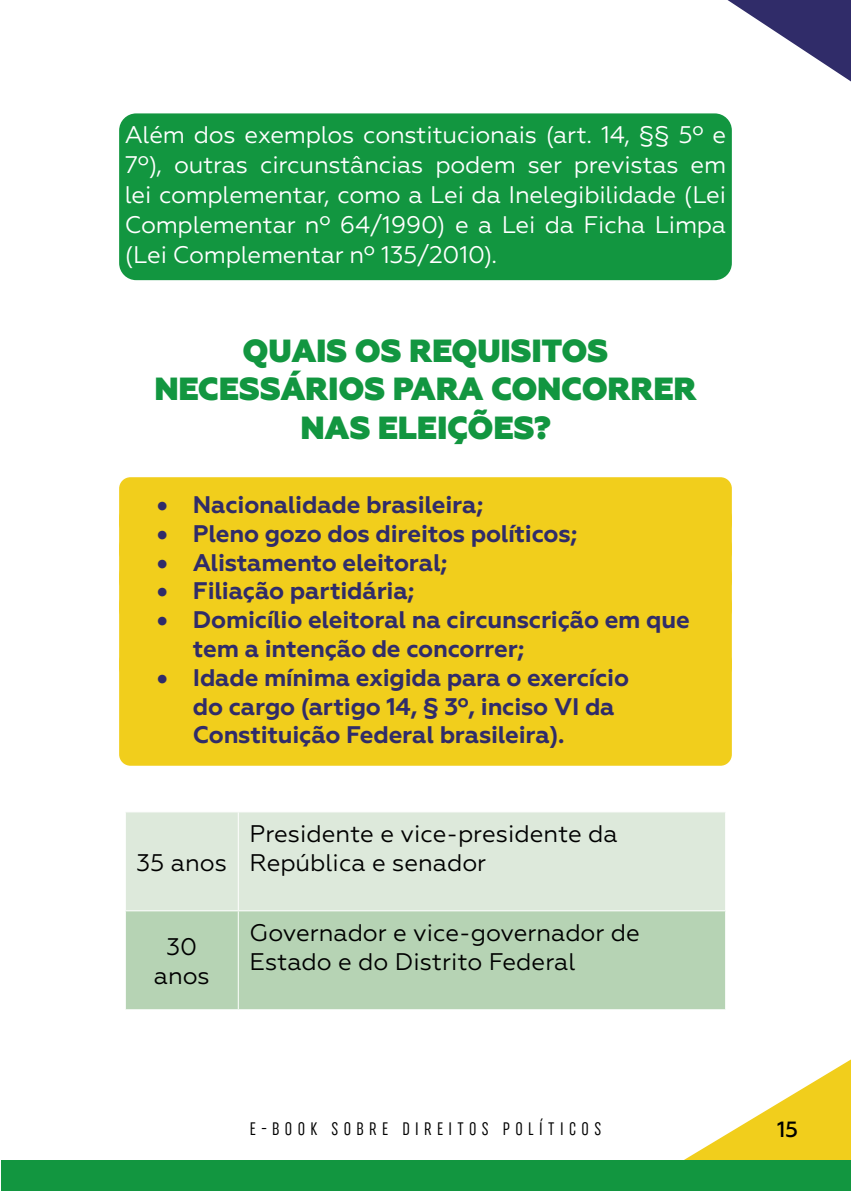
<style>
.page{position:relative;width:851px;height:1191px;background:#fff}
.page>*{position:absolute;margin:0;border:0;box-sizing:border-box;transform-origin:0 0}
.SUBTITULO{font:800 32px/38.4px "Geometria";letter-spacing:-.01em;color:#129640;text-align:center}
.t1{font:700 24px/28.8px "Geometria";letter-spacing:-.01em;color:#302c69}
.BOX_2{font:24px/30px "Geometria";letter-spacing:-.01em;color:#fff;text-align:justify}
.TEXTO_TABELA{font:24px/28.8px "Geometria";color:#000}
.t2{font:500 22px "Geometria";color:#000}
.t3{font:18px "Uniform Extra Condensed 4";letter-spacing:.3em;color:#000}
</style>
<div class="page">
<svg style="left:685px;top:1060px;width:165px;height:99px"></svg>
<svg style="left:727px;top:0;width:123px;height:81px"></svg>
<div style="left:2px;top:1159px;width:848px;height:32px;background:#129640"></div>
<div style="left:119px;top:113px;width:612px;height:167px;background:#129640;border-radius:17px"></div>
<div style="left:119px;top:477px;width:612px;height:58px;background:#f1ce1c;border-radius:11px"></div>
<div style="left:119px;top:506px;width:612px;height:58px;background:#f1ce1c;border-radius:11px"></div>
<div style="left:119px;top:535px;width:612px;height:58px;background:#f1ce1c;border-radius:11px"></div>
<div style="left:119px;top:563px;width:612px;height:58px;background:#f1ce1c;border-radius:11px"></div>
<div style="left:119px;top:592px;width:612px;height:87px;background:#f1ce1c;border-radius:11px"></div>
<div style="left:119px;top:650px;width:612px;height:115px;background:#f1ce1c;border-radius:11px"></div>
<div style="left:126px;top:812px;width:599px;height:98px;background:#dde9db"></div>
<div style="left:126px;top:911px;width:599px;height:98px;background:#b6d3b4"></div>
<hr style="left:238px;top:812px;width:1px;height:98px;background:#fff">
<hr style="left:238px;top:911px;width:1px;height:98px;background:#fff">
<p class="BOX_2" style="left:125px;top:120px;width:602px">Além dos exemplos constitucionais (art. 14, §§ 5º e 7º), outras circunstâncias podem ser previstas em lei complementar, como a Lei da Inelegibilidade (Lei Complementar nº 64/1990) e a Lei da Ficha Limpa (Lei Complementar nº 135/2010).</p>
<p class="SUBTITULO" style="left:154px;top:332px;width:543px">QUAIS OS REQUISITOS<br>NECESSÁRIOS PARA CONCORRER<br>NAS ELEIÇÕES?</p>
<p class="t1" style="left:157px;top:490px;width:328px">• Nacionalidade brasileira;</p>
<p class="t1" style="left:157px;top:519px;width:422px">• Pleno gozo dos direitos políticos;</p>
<p class="t1" style="left:157px;top:548px;width:292px">• Alistamento eleitoral;</p>
<p class="t1" style="left:157px;top:577px;width:259px">• Filiação partidária;</p>
<p class="t1" style="left:193px;top:605px;width:498px;text-indent:-36px">• Domicílio eleitoral na circunscrição em que tem a intenção de concorrer;</p>
<p class="t1" style="left:193px;top:663px;width:437px;text-indent:-36px">• Idade mínima exigida para o exercício do cargo (artigo 14, § 3º, inciso VI da<br>Constituição Federal brasileira).</p>
<p class="TEXTO_TABELA" style="left:137px;top:848px;width:92px">35 anos</p>
<p class="TEXTO_TABELA" style="left:154px;top:932px;width:58px;text-align:center">30 anos</p>
<p class="TEXTO_TABELA" style="left:249px;top:819px;width:369px">Presidente e vice-presidente da<br>República e senador</p>
<p class="TEXTO_TABELA" style="left:249px;top:918px;width:391px">Governador e vice-governador de<br>Estado e do Distrito Federal</p>
<p class="t3" style="left:250px;top:1118px;width:353px">E-BOOK SOBRE DIREITOS POLÍTICOS</p>
<p class="t2" style="left:776px;top:1116px;width:23px">15</p>
</div>
